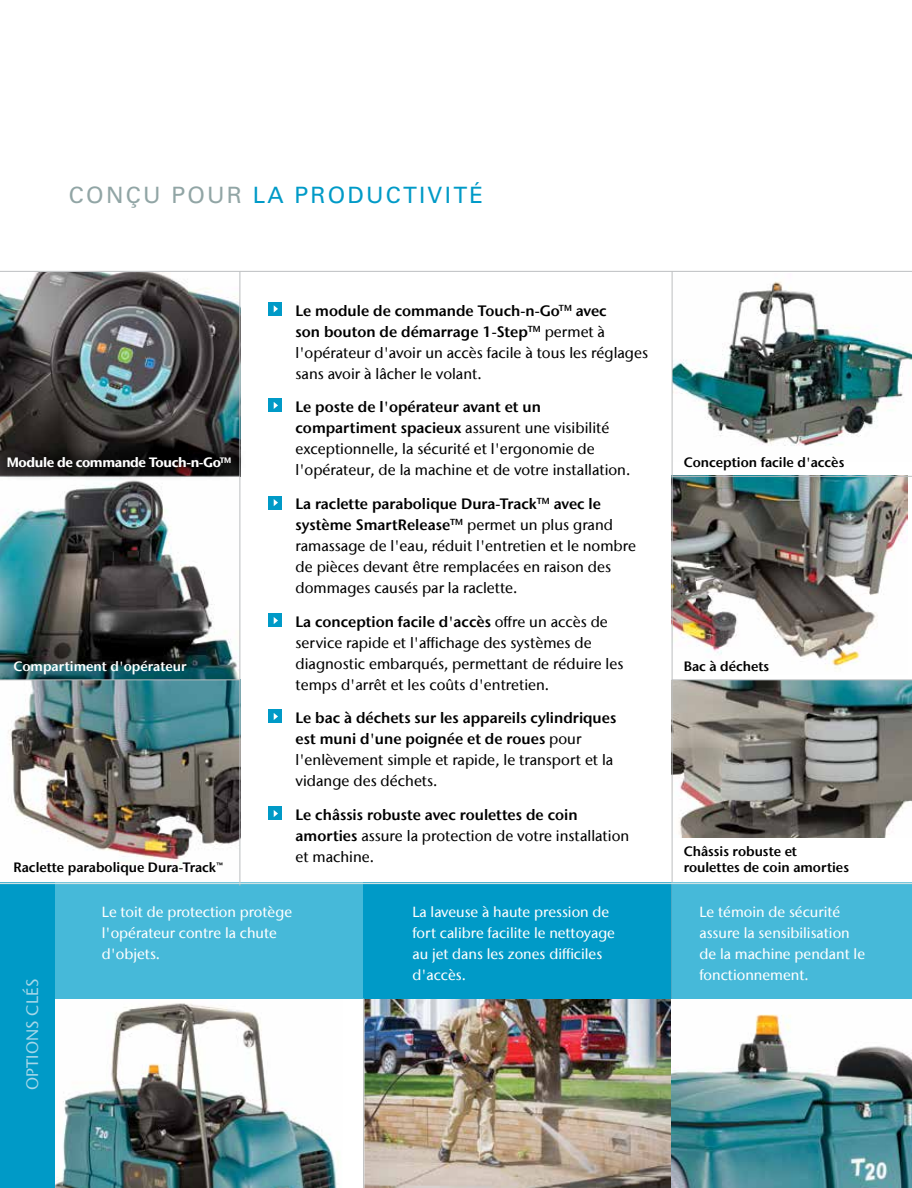
<style>
.page{position:relative;width:912px;height:1188px;background:#fff}
.page>*{position:absolute;margin:0;border:0;box-sizing:border-box;transform-origin:0 0}
.t1{font:22.5px "Univers LT Std";letter-spacing:.1em;color:#009ac7}
.t2{font:500 16.5px "Stone Sans IIITC Com";letter-spacing:.01em;color:#a5d7e9}
.t3{font:500 15px/21px "Stone Sans IIITC Com";color:#000}
.t4{font:600 15px/21px "Stone Sans IIITC Com";color:#000}
.t5{font:500 14.7px/21px "Stone Sans IIITC Com";color:#fff}
.t6{font:600 13.5px/16.5px "Stone Sans IIITC Com";color:#000}
.t7{font:700 13.5px "Stone Sans IIITC Com";letter-spacing:-.03em;color:#fff}
.t8{font:600 13.5px "Stone Sans IIITC Com";color:#fff}
.t9{font:700 7.8px "Stone Sans IIITC Com";color:#fff}
.s1{color:#91a5a5}
.s2{font-weight:600}
.s3{font-weight:500}
</style>
<div class="page">
<img style="left:672px;top:680px;width:239px;height:157px">
<img style="left:0;top:272px;width:239px;height:611px">
<img style="left:364px;top:999px;width:307px;height:189px">
<img style="left:54px;top:999px;width:285px;height:189px">
<div style="left:54px;top:883px;width:309px;height:116px;background:#46b9d9"></div>
<div style="left:363px;top:883px;width:308px;height:116px;background:#009ac7"></div>
<hr style="left:363px;top:998px;width:1px;height:190px;background:#bcbec0">
<div style="left:0;top:883px;width:54px;height:305px;background:#009ac7"></div>
<img style="left:672px;top:273px;width:239px;height:189px">
<img style="left:672px;top:477px;width:235px;height:197px">
<hr style="left:671px;top:476px;width:240px;height:1px;background:#bcbec0">
<hr style="left:239px;top:271px;width:1px;height:615px;background:#bcbec0">
<hr style="left:671px;top:271px;width:1px;height:917px;background:#bcbec0">
<div style="left:268px;top:302px;width:14px;height:14px;background:#009ac7"></div>
<svg style="left:273px;top:305px;width:5px;height:7px"></svg>
<div style="left:268px;top:614px;width:14px;height:13px;background:#009ac7"></div>
<svg style="left:273px;top:617px;width:5px;height:7px"></svg>
<div style="left:268px;top:496px;width:14px;height:13px;background:#009ac7"></div>
<svg style="left:273px;top:499px;width:5px;height:7px"></svg>
<div style="left:268px;top:710px;width:14px;height:13px;background:#009ac7"></div>
<svg style="left:273px;top:713px;width:5px;height:7px"></svg>
<div style="left:268px;top:399px;width:14px;height:13px;background:#009ac7"></div>
<svg style="left:273px;top:402px;width:5px;height:7px"></svg>
<div style="left:268px;top:807px;width:14px;height:13px;background:#009ac7"></div>
<svg style="left:273px;top:810px;width:5px;height:7px"></svg>
<hr style="left:0;top:679px;width:240px;height:1px;background:#bcbec0">
<svg style="left:0;top:442px;width:241px;height:40px"></svg>
<div style="left:0;top:447px;width:241px;height:31px;background:#000;opacity:.56"></div>
<hr style="left:671px;top:679px;width:240px;height:1px;background:#bcbec0">
<hr style="left:0;top:271px;width:911px;height:1px;background:#bcbec0">
<img style="left:671px;top:1000px;width:240px;height:188px">
<div style="left:672px;top:883px;width:239px;height:116px;background:#46b9d9"></div>
<hr style="left:0;top:883px;width:911px;height:1px;background:#cde1e3">
<h1 class="t1" style="left:69px;top:181px;width:415px"><span class="s1">CONÇU POUR</span> LA PRODUCTIVITÉ</h1>
<p class="t3" style="left:295px;top:300px;width:354px"><span class="s2">Le module de commande Touch-n-Go</span><sup>TM</sup> <span class="s2">avec<br>son bouton de démarrage 1-Step</span><sup>TM</sup> permet à l'opérateur d'avoir un accès facile à tous les réglages sans avoir à lâcher le volant.</p>
<p class="t3" style="left:295px;top:396px;width:336px"><span class="s2">Le poste de l'opérateur avant et un compartiment spacieux</span> assurent une visibilité exceptionnelle, la sécurité et l'ergonomie de l'opérateur, de la machine et de votre installation.</p>
<p class="t7" style="left:7px;top:454px;width:216px">Module de commande Touch-n-Go</p>
<p class="t6" style="left:683px;top:454px;width:162px">Conception facile d'accès</p>
<p class="t9" style="left:220px;top:455px;width:13px">TM</p>
<p class="t8" style="left:14px;top:657px;width:174px">Compartiment d'opérateur</p>
<p class="t3" style="left:295px;top:493px;width:342px"><span class="s2">La raclette parabolique Dura-Track</span><sup>TM</sup> <span class="s2">avec le système SmartRelease</span><sup>TM</sup> permet un plus grand ramassage de l'eau, réduit l'entretien et le nombre de pièces devant être remplacées en raison des dommages causés par la raclette.</p>
<p class="t3" style="left:295px;top:611px;width:329px"><span class="s2">La conception facile d'accès</span> offre un accès de service rapide et l'affichage des systèmes de diagnostic embarqués, permettant de réduire les temps d'arrêt et les coûts d'entretien.</p>
<p class="t4" style="left:295px;top:707px;width:322px">Le bac à déchets sur les appareils cylindriques est muni d'une poignée et de roues <span class="s3">pour l'enlèvement simple et rapide, le transport et la vidange des déchets.</span></p>
<p class="t3" style="left:295px;top:804px;width:335px"><span class="s2">Le châssis robuste avec roulettes de coin amorties</span> assure la protection de votre installation et machine.</p>
<p class="t6" style="left:14px;top:859px;width:211px">Raclette parabolique Dura-Track™</p>
<p class="t5" style="left:102px;top:901px;width:192px">Le toit de protection protège l'opérateur contre la chute d'objets.</p>
<p class="t5" style="left:412px;top:901px;width:204px">La laveuse à haute pression de fort calibre facilite le nettoyage au jet dans les zones difficiles d'accès.</p>
<p class="t2" style="left:22px;top:1090px;width:113px;rotate:-90deg">OPTIONS CLÉS</p>
<p class="t6" style="left:683px;top:658px;width:87px">Bac à déchets</p>
<p class="t6" style="left:683px;top:843px;width:167px">Châssis robuste et roulettes de coin amorties</p>
<p class="t5" style="left:699px;top:901px;width:167px">Le témoin de sécurité assure la sensibilisation de la machine pendant le fonctionnement.</p>
</div>
